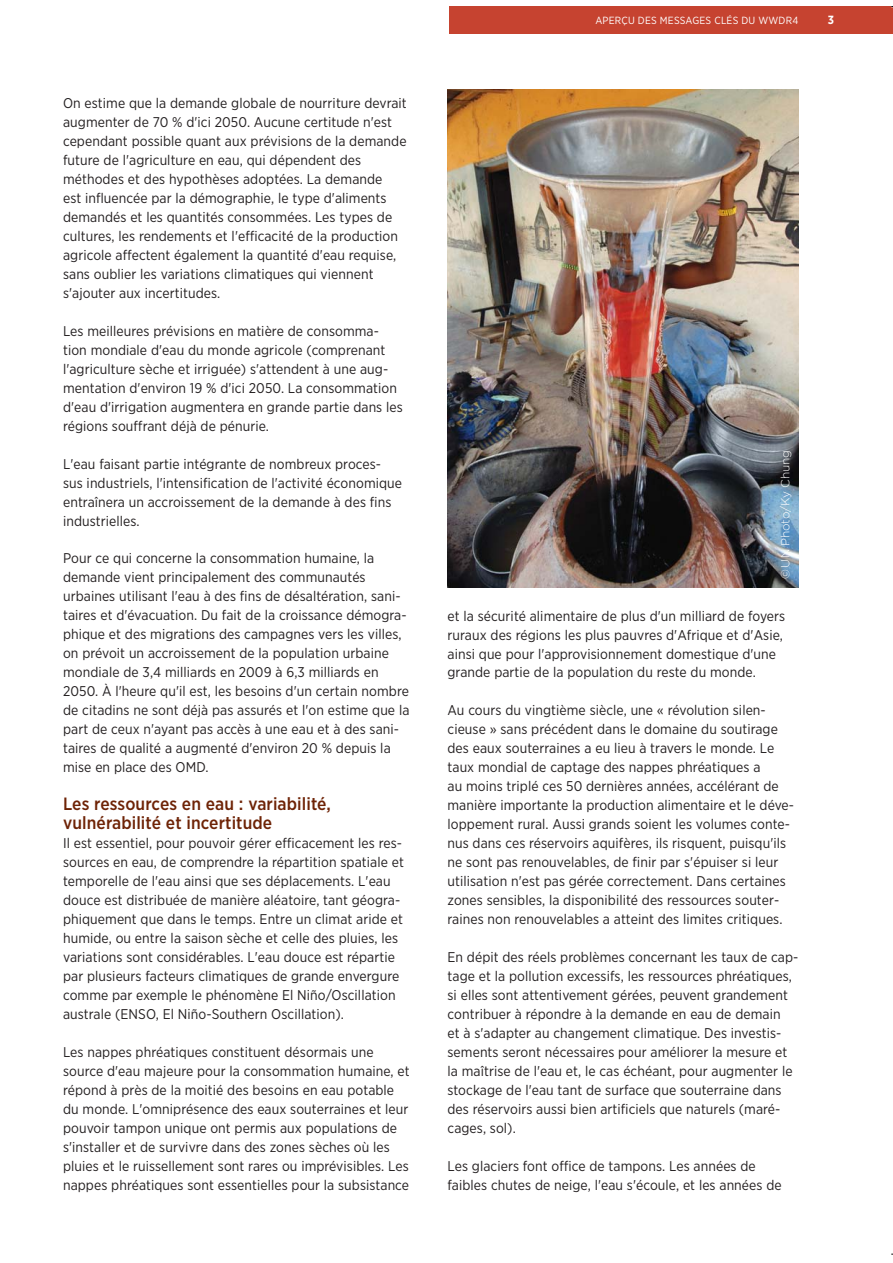
<style>
.page{position:relative;width:893px;height:1263px;background:#fff}
.page>*{position:absolute;margin:0;border:0;box-sizing:border-box;transform-origin:0 0}
.t1{font:500 17.85px/19px "Gotham Narrow";letter-spacing:.005em;color:#6e2306}
.t2{font:14.1px/18.9px "Gotham Narrow";letter-spacing:.005em;color:#231f20}
.t3{font:300 11.85px "Gotham";letter-spacing:-.005em;color:#fff}
.t4{font:700 11.85px "Gotham Narrow";color:#fff}
.t5{font:10.35px "Gotham Narrow";letter-spacing:.02em;color:#fff}
</style>
<div class="page">
<div style="left:450px;top:6px;width:443px;height:28px;background:#c64330"></div>
<img style="left:447px;top:89px;width:351px;height:498px">
<p class="t2" style="left:63px;top:94px;width:345px">On estime que la demande globale de nourriture devrait augmenter de 70 % d'ici 2050. Aucune certitude n'est cependant possible quant aux prévisions de la demande future de l'agriculture en eau, qui dépendent des méthodes et des hypothèses adoptées. La demande<br>est influencée par la démographie, le type d'aliments demandés et les quantités consommées. Les types de cultures, les rendements et l'efficacité de la production agricole affectent également la quantité d'eau requise, sans oublier les variations climatiques qui viennent s'ajouter aux incertitudes.</p>
<p class="t2" style="left:63px;top:322px;width:341px">Les meilleures prévisions en matière de consomma&shy;tion mondiale d'eau du monde agricole (comprenant l'agriculture sèche et irriguée) s'attendent à une aug&shy;mentation d'environ 19 % d'ici 2050. La consommation d'eau d'irrigation augmentera en grande partie dans les régions souffrant déjà de pénurie.</p>
<p class="t2" style="left:63px;top:455px;width:341px">L'eau faisant partie intégrante de nombreux proces&shy;sus industriels, l'intensification de l'activité économique entraînera un accroissement de la demande à des fins industrielles.</p>
<p class="t2" style="left:63px;top:550px;width:348px">Pour ce qui concerne la consommation humaine, la demande vient principalement des communautés urbaines utilisant l'eau à des fins de désaltération, sani&shy;taires et d'évacuation. Du fait de la croissance démogra&shy;phique et des migrations des campagnes vers les villes, on prévoit un accroissement de la population urbaine mondiale de 3,4 milliards en 2009 à 6,3 milliards en 2050. À l'heure qu'il est, les besoins d'un certain nombre de citadins ne sont déjà pas assurés et l'on estime que la part de ceux n'ayant pas accès à une eau et à des sani&shy;taires de qualité a augmenté d'environ 20 % depuis la mise en place des OMD.</p>
<p class="t1" style="left:63px;top:795px;width:269px">Les ressources en eau : variabilité, vulnérabilité et incertitude</p>
<p class="t2" style="left:63px;top:834px;width:342px">Il est essentiel, pour pouvoir gérer efficacement les res&shy;sources en eau, de comprendre la répartition spatiale et temporelle de l'eau ainsi que ses déplacements. L'eau douce est distribuée de manière aléatoire, tant géogra&shy;phiquement que dans le temps. Entre un climat aride et humide, ou entre la saison sèche et celle des pluies, les variations sont considérables. L'eau douce est répartie par plusieurs facteurs climatiques de grande envergure comme par exemple le phénomène El Niño/Oscillation australe (ENSO, El Niño-Southern Oscillation).</p>
<p class="t2" style="left:63px;top:1043px;width:348px">Les nappes phréatiques constituent désormais une source d'eau majeure pour la consommation humaine, et répond à près de la moitié des besoins en eau potable du monde. L'omniprésence des eaux souterraines et leur pouvoir tampon unique ont permis aux populations de s'installer et de survivre dans des zones sèches où les pluies et le ruissellement sont rares ou imprévisibles. Les nappes phréatiques sont essentielles pour la subsistance</p>
<p class="t5" style="left:595px;top:16px;width:204px">APERÇU DES MESSAGES CLÉS DU WWDR4</p>
<p class="t4" style="left:828px;top:16px;width:8px">3</p>
<p class="t3" style="left:780px;top:579px;width:131px;rotate:-90deg">© UN Photo/Ky Chung</p>
<p class="t2" style="left:447px;top:607px;width:339px">et la sécurité alimentaire de plus d'un milliard de foyers ruraux des régions les plus pauvres d'Afrique et d'Asie, ainsi que pour l'approvisionnement domestique d'une grande partie de la population du reste du monde.</p>
<p class="t2" style="left:447px;top:702px;width:348px">Au cours du vingtième siècle, une « révolution silen&shy;cieuse » sans précédent dans le domaine du soutirage des eaux souterraines a eu lieu à travers le monde. Le taux mondial de captage des nappes phréatiques a<br>au moins triplé ces 50 dernières années, accélérant de manière importante la production alimentaire et le déve&shy;loppement rural. Aussi grands soient les volumes conte&shy;nus dans ces réservoirs aquifères, ils risquent, puisqu'ils ne sont pas renouvelables, de finir par s'épuiser si leur utilisation n'est pas gérée correctement. Dans certaines zones sensibles, la disponibilité des ressources souter&shy;raines non renouvelables a atteint des limites critiques.</p>
<p class="t2" style="left:447px;top:948px;width:352px">En dépit des réels problèmes concernant les taux de cap&shy;tage et la pollution excessifs, les ressources phréatiques, si elles sont attentivement gérées, peuvent grandement contribuer à répondre à la demande en eau de demain<br>et à s'adapter au changement climatique. Des investis&shy;sements seront nécessaires pour améliorer la mesure et la maîtrise de l'eau et, le cas échéant, pour augmenter le stockage de l'eau tant de surface que souterraine dans des réservoirs aussi bien artificiels que naturels (maré&shy;cages, sol).</p>
<p class="t2" style="left:447px;top:1157px;width:336px">Les glaciers font office de tampons. Les années de faibles chutes de neige, l'eau s'écoule, et les années de</p>
</div>
